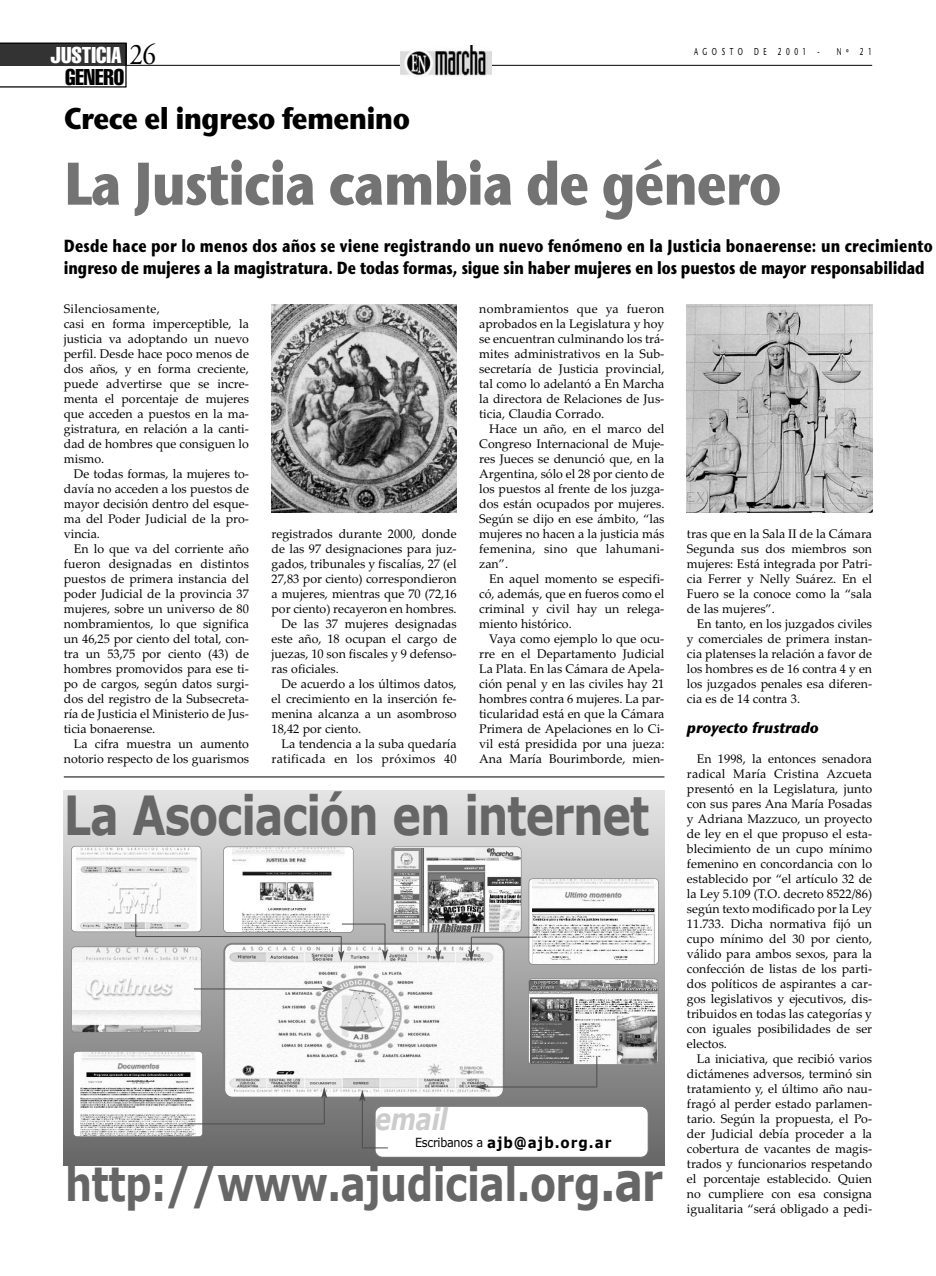
<style>
.page{position:relative;width:936px;height:1276px;background:#fff}
.page>*{position:absolute;margin:0;border:0;box-sizing:border-box;transform-origin:0 0}
.t1{font:60px "Stone Sans ITCTT Bold";letter-spacing:-.025em;color:#737373;scale:.85 1}
.t2{font:700 53.75px "Verdana";letter-spacing:-.03em;color:#666;scale:.8 1}
.t3{font:700 47.5px "Verdana";letter-spacing:-.015em;color:#666;scale:.8 1}
.t4{font:30px "Stone Sans ITCTT Bold";letter-spacing:-.025em;color:#000;scale:.9 1}
.t5{font:italic 700 30px "Verdana";letter-spacing:-.015em;color:#ccc;scale:.8 1}
.t6{font:30px "Adobe Garamond LT";color:#000;scale:.9 1}
.t7{font:22.5px "Helvetica LT Std Comp";color:#fff}
.t8{font:22.5px "Helvetica LT Std Comp";color:#000}
.t9{font:17.5px/22.5px "Stone Sans ITCTT Bold";letter-spacing:-.005em;color:#000;scale:.8 1}
.t10{font:700 15px "Verdana";letter-spacing:.07em;color:#000;scale:.9 1}
.t11{font:italic 15px "Stone Sans ITCTT Bold";color:#000}
.t12{font:12.5px/15px "Palatino Linotype";color:#000;text-align:justify}
.t13{font:12.5px "Palatino Linotype";letter-spacing:.02em;color:#000}
.t14{font:10px "Stone Sans ITCTT Medium";letter-spacing:.705em;color:#000;scale:.65 1}
.s1{font-weight:400;font-size:12.5px}
.s2{font-size:53.75px}
</style>
<div class="page">
<hr style="left:64px;top:65px;width:808px;height:1px;background:#000">
<img style="left:400px;top:45px;width:92px;height:32px">
<svg style="left:0;top:43px;width:127px;height:45px"></svg>
<img style="left:687px;top:304px;width:185px;height:208px">
<img style="left:271px;top:304px;width:185px;height:208px">
<div style="left:64px;top:790px;width:600px;height:375px;background:linear-gradient(to bottom,#e4e4e4,#666)"></div>
<hr style="left:64px;top:776px;width:600px;height:1px;background:#000">
<img style="left:72px;top:947px;width:129px;height:85px;border-radius:4px">
<div style="left:71px;top:946px;width:130px;height:87px;border:1px solid #808080;border-radius:4px"></div>
<div style="left:74px;top:1051px;width:128px;height:85px;background:#fff;border-radius:4px"></div>
<img style="left:81px;top:1053px;width:114px;height:82px">
<div style="left:73px;top:1051px;width:130px;height:86px;border:1px solid #808080;border-radius:4px"></div>
<div style="left:375px;top:1106px;width:272px;height:51px;background:#fff;border-radius:7px"></div>
<div style="left:375px;top:1106px;width:273px;height:51px;border:1px solid #808080;border-radius:8px"></div>
<div style="left:72px;top:846px;width:129px;height:85px;background:#fff;border-radius:4px"></div>
<img style="left:76px;top:848px;width:120px;height:82px">
<div style="left:71px;top:846px;width:130px;height:86px;border:1px solid #808080;border-radius:4px"></div>
<div style="left:224px;top:847px;width:129px;height:85px;background:#fff;border-radius:4px"></div>
<img style="left:232px;top:848px;width:112px;height:76px">
<div style="left:223px;top:846px;width:130px;height:87px;border:1px solid #808080;border-radius:4px"></div>
<img style="left:392px;top:848px;width:129px;height:84px;border-radius:4px">
<div style="left:391px;top:846px;width:130px;height:87px;border:1px solid #808080;border-radius:4px"></div>
<img style="left:528px;top:979px;width:129px;height:85px;border-radius:4px">
<div style="left:528px;top:978px;width:130px;height:87px;border:1px solid #808080;border-radius:4px"></div>
<div style="left:529px;top:879px;width:129px;height:85px;background:#fff;border-radius:4px"></div>
<img style="left:532px;top:880px;width:123px;height:82px">
<div style="left:528px;top:878px;width:130px;height:86px;border:1px solid #808080;border-radius:4px"></div>
<hr style="left:188px;top:1123px;width:136px;height:1px;background:#4d4d4d">
<hr style="left:362px;top:1099px;width:1px;height:49px;background:#4d4d4d">
<svg style="left:363px;top:1147px;width:25px;height:1px"></svg>
<hr style="left:484px;top:1086px;width:112px;height:1px;background:#4d4d4d">
<hr style="left:596px;top:1056px;width:1px;height:31px;background:#4d4d4d">
<hr style="left:471px;top:937px;width:64px;height:1px;background:#4d4d4d">
<hr style="left:194px;top:988px;width:130px;height:1px;background:#4d4d4d">
<svg style="left:223px;top:924px;width:281px;height:200px"></svg>
<hr style="left:136px;top:936px;width:205px;height:1px;background:#4d4d4d">
<svg style="left:136px;top:914px;width:1px;height:22px"></svg>
<h3 class="t7" style="left:51px;top:46px;width:72px">JUSTICIA</h3>
<h3 class="t6" style="left:129px;top:38px;width:31px">26</h3>
<h3 class="t8" style="left:65px;top:69px;width:61px">GENERO</h3>
<p class="t14" style="left:694px;top:45px;width:194px">AGOSTO DE 2001 -</p>
<p class="t14" style="left:836px;top:45px;width:55px">Nº 21</p>
<h3 class="t4" style="left:64px;top:99px;width:386px">Crece el ingreso femenino</h3>
<h1 class="t1" style="left:64px;top:145px;width:845px">La Justicia cambia de género</h1>
<h3 class="t9" style="left:64px;top:234px;width:1087px">Desde hace por lo menos dos años se viene registrando un nuevo fenómeno en la Justicia bonaerense: un crecimiento ingreso de mujeres a la magistratura. De todas formas, sigue sin haber mujeres en los puestos de mayor responsabilidad</h3>
<p class="t12" style="left:64px;top:301px;width:187px;text-align:left">Silenciosamente,<br>casi en forma imperceptible, la justicia va adoptando un nuevo perfil. Desde hace poco menos de dos años, y en forma creciente, puede advertirse que se incre&shy;menta el porcentaje de mujeres que acceden a puestos en la ma&shy;gistratura, en relación a la canti&shy;dad de hombres que consiguen lo mismo.</p>
<p class="t12" style="left:64px;top:466px;width:187px;text-indent:10px">De todas formas, la mujeres to&shy;davía no acceden a los puestos de mayor decisión dentro del esque&shy;ma del Poder Judicial de la pro&shy;vincia.</p>
<p class="t12" style="left:64px;top:541px;width:187px;text-indent:10px">En lo que va del corriente año fueron designadas en distintos puestos de primera instancia del poder Judicial de la provincia 37 mujeres, sobre un universo de 80 nombramientos, lo que significa un 46,25 por ciento del total, con&shy;tra un 53,75 por ciento (43) de hombres promovidos para ese ti&shy;po de cargos, según datos surgi&shy;dos del registro de la Subsecreta&shy;ría de Justicia el Ministerio de Jus&shy;ticia bonaerense.</p>
<p class="t12" style="left:64px;top:736px;width:187px;text-align:right">La cifra muestra un aumento notorio respecto de los guarismos</p>
<p class="t12" style="left:271px;top:526px;width:187px">registrados durante 2000, donde</p>
<p class="t12" style="left:271px;top:541px;width:187px">de las 97 designaciones para juz-</p>
<p class="t12" style="left:271px;top:556px;width:187px">gados, tribunales y fiscalías, 27 (el</p>
<p class="t12" style="left:271px;top:571px;width:187px">27,83 por ciento) correspondieron</p>
<p class="t12" style="left:271px;top:586px;width:187px">a mujeres, mientras que 70 (72,16</p>
<p class="t12" style="left:271px;top:601px;width:187px">por ciento) recayeron en hombres.</p>
<p class="t12" style="left:281px;top:616px;width:177px">De las 37 mujeres designadas</p>
<p class="t12" style="left:271px;top:631px;width:187px">este año, 18 ocupan el cargo de</p>
<p class="t12" style="left:271px;top:646px;width:187px">juezas, 10 son fiscales y 9 defenso-</p>
<p class="t12" style="left:271px;top:661px;width:69px">ras oficiales.</p>
<p class="t12" style="left:281px;top:676px;width:177px">De acuerdo a los últimos datos,</p>
<p class="t12" style="left:271px;top:691px;width:187px">el crecimiento en la inserción fe-</p>
<p class="t12" style="left:271px;top:706px;width:187px">menina alcanza a un asombroso</p>
<p class="t12" style="left:271px;top:721px;width:91px">18,42 por ciento.</p>
<p class="t12" style="left:281px;top:736px;width:177px">La tendencia a la suba quedaría</p>
<p class="t13" style="left:271px;top:751px;width:187px">ratificada en los próximos 40</p>
<p class="t12" style="left:479px;top:301px;width:187px">nombramientos que ya fueron aprobados en la Legislatura y hoy se encuentran culminando los trá&shy;mites administrativos en la Sub&shy;secretaría de Justicia provincial, tal como lo adelantó a En Marcha la directora de Relaciones de Jus&shy;ticia, Claudia Corrado.</p>
<p class="t12" style="left:479px;top:421px;width:187px;text-indent:10px">Hace un año, en el marco del Congreso Internacional de Muje&shy;res Jueces se denunció que, en la Argentina, sólo el 28 por ciento de los puestos al frente de los juzga&shy;dos están ocupados por mujeres.<br>Según se dijo en ese ámbito, “las mujeres no hacen a la justicia más femenina, sino que lahumani&shy;zan”.</p>
<p class="t12" style="left:479px;top:571px;width:187px;text-indent:10px">En aquel momento se especifi&shy;có, además, que en fueros como el criminal y civil hay un relega&shy;miento histórico.</p>
<p class="t12" style="left:479px;top:631px;width:187px;text-indent:10px">Vaya como ejemplo lo que ocu&shy;rre en el Departamento Judicial La Plata. En las Cámara de Apela&shy;ción penal y en las civiles hay 21 hombres contra 6 mujeres. La par&shy;ticularidad está en que la Cámara Primera de Apelaciones en lo Ci&shy;vil está presidida por una jueza:<br>Ana María Bourimborde, mien-</p>
<h2 class="t2" style="left:64px;top:781px;width:733px">La Asociación en internet</h2>
<h3 class="t5" style="left:375px;top:1100px;width:92px">email</h3>
<p class="t10" style="left:415px;top:1132px;width:220px"><span class="s1">Escribanos a</span> ajb@ajb.org.ar</p>
<h3 class="t3" style="left:65px;top:1153px;width:749px">http://www.ajudicial.org<span class="s2">.ar</span></h3>
<p class="t12" style="left:687px;top:526px;width:187px">tras que en la Sala II de la Cámara Segunda sus dos miembros son mujeres: Está integrada por Patri&shy;cia Ferrer y Nelly Suárez. En el Fuero se la conoce como la “sala de las mujeres”.</p>
<p class="t12" style="left:687px;top:616px;width:187px;text-indent:10px">En tanto, en los juzgados civiles y comerciales de primera instan&shy;cia platenses la relación a favor de los hombres es de 16 contra 4 y en los juzgados penales esa diferen&shy;cia es de 14 contra 3.</p>
<p class="t11" style="left:687px;top:718px;width:133px">proyecto frustrado</p>
<p class="t12" style="left:687px;top:751px;width:187px;text-indent:10px">En 1998, la entonces senadora radical María Cristina Azcueta presentó en la Legislatura, junto con sus pares Ana María Posadas y Adriana Mazzuco, un proyecto de ley en el que propuso el esta&shy;blecimiento de un cupo mínimo femenino en concordancia con lo establecido por “el artículo 32 de la Ley 5.109 (T.O. decreto 8522/86) según texto modificado por la Ley 11.733. Dicha normativa fijó un cupo mínimo del 30 por ciento, válido para ambos sexos, para la confección de listas de los parti&shy;dos políticos de aspirantes a car&shy;gos legislativos y ejecutivos, dis&shy;tribuidos en todas las categorías y con iguales posibilidades de ser electos.</p>
<p class="t12" style="left:687px;top:1051px;width:187px;text-indent:10px">La iniciativa, que recibió varios dictámenes adversos, terminó sin tratamiento y, el último año nau&shy;fragó al perder estado parlamen&shy;tario. Según la propuesta, el Po&shy;der Judicial debía proceder a la cobertura de vacantes de magis&shy;trados y funcionarios respetando el porcentaje establecido. Quien no cumpliere con esa consigna igualitaria “será obligado a pedi-</p>
</div>
